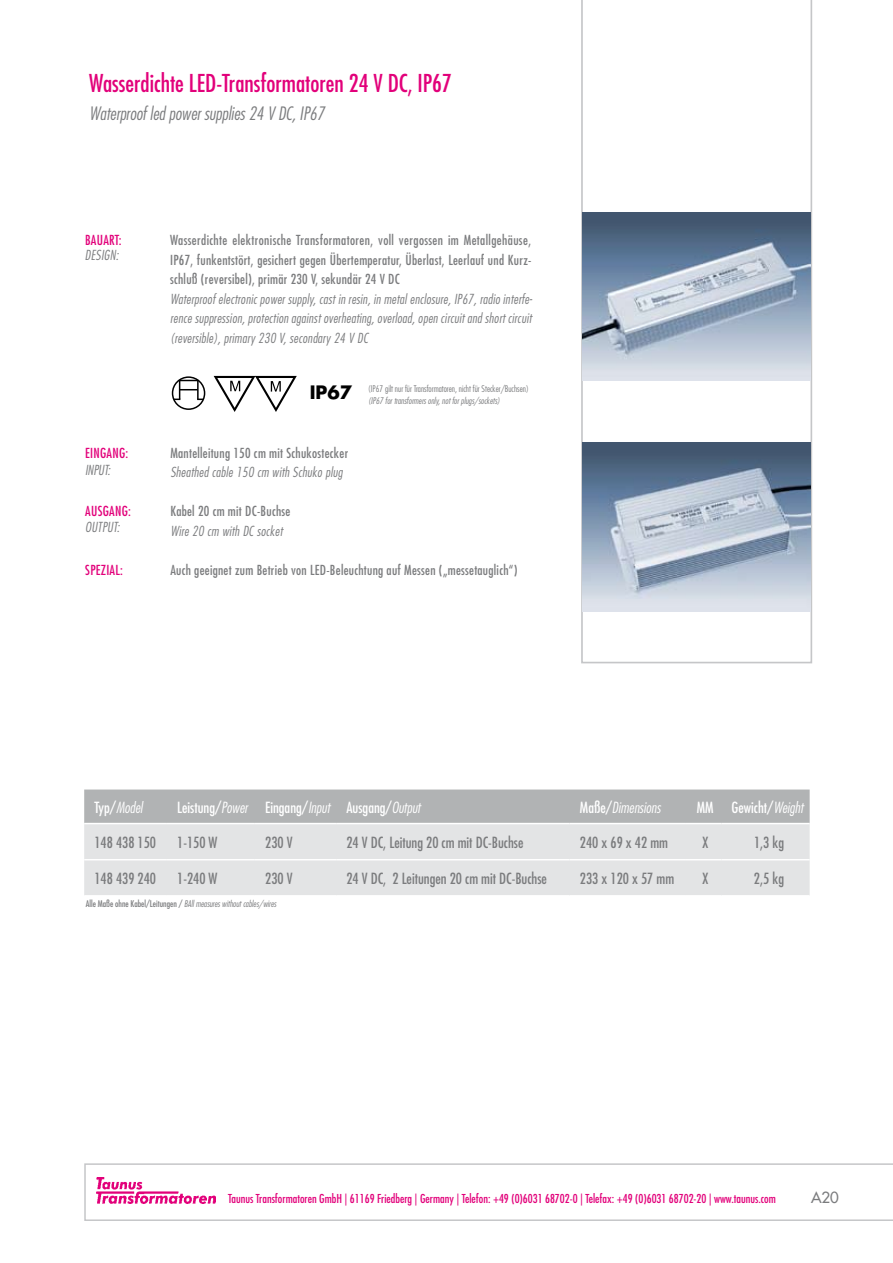
<style>
.page{position:relative;width:893px;height:1263px;background:#fff}
.page>*{position:absolute;margin:0;border:0;box-sizing:border-box;transform-origin:0 0}
.t1{font:condensed 24px "Futura Std";color:#e2007a}
.t2{font:italic 300 condensed 18px "Futura Std";color:#7b7c7e}
.t3{font:condensed 15px "Futura Std";color:#7b7c7e}
.t4{font:condensed 15px "Futura Std";color:#fff}
.t5{font:italic 300 condensed 15px "Futura Std";color:#fff}
.t6{font:500 15px "Futura Std";color:#7b7c7e}
.t7{font:condensed 13.5px/19.5px "Futura Std";letter-spacing:.02em;color:#7b7c7e;text-align:justify}
.t8{font:italic 300 condensed 13.5px/19.5px "Futura Std";letter-spacing:.02em;color:#7b7c7e;text-align:justify}
.t9{font:condensed 13.5px "Futura Std";letter-spacing:.02em;color:#e2007a}
.t10{font:condensed 12px "Futura Std";color:#e2007a}
.t11{font:300 condensed 9px/11.7px "Futura Std";color:#7b7c7e}
.t12{font:italic 300 condensed 9px "Futura Std";color:#7b7c7e}
.s1{font-weight:700;font-stretch:normal;font-size:18px;color:#000}
.s2{font-style:italic}
.s3{font-weight:400;font-style:normal}
.s4{font-weight:300;font-style:italic}
</style>
<div class="page">
<svg style="left:84px;top:1163px;width:809px;height:58px"></svg>
<img style="left:96px;top:1178px;width:120px;height:25px">
<div style="left:84px;top:789px;width:726px;height:34px;background:#b1b3b4"></div>
<div style="left:84px;top:824px;width:726px;height:71px;background:#e3e4e5"></div>
<hr style="left:84px;top:859px;width:83px;height:1px;background:#fff">
<hr style="left:167px;top:859px;width:88px;height:1px;background:#fff">
<hr style="left:255px;top:859px;width:81px;height:1px;background:#fff">
<hr style="left:336px;top:859px;width:234px;height:1px;background:#fff">
<hr style="left:570px;top:859px;width:115px;height:1px;background:#fff">
<hr style="left:685px;top:859px;width:36px;height:1px;background:#fff">
<hr style="left:721px;top:859px;width:89px;height:1px;background:#fff">
<svg style="left:581px;top:0;width:231px;height:663px"></svg>
<svg style="left:213px;top:375px;width:84px;height:37px"></svg>
<img style="left:583px;top:212px;width:228px;height:169px">
<img style="left:583px;top:443px;width:228px;height:168px">
<div style="left:172px;top:376px;width:33px;height:34px;border:2px solid #000;border-radius:50%"></div>
<svg style="left:174px;top:380px;width:29px;height:20px"></svg>
<h1 class="t1" style="left:89px;top:69px;width:364px">Wasserdichte LED-Transformatoren 24 V DC, IP67</h1>
<h2 class="t2" style="left:89px;top:103px;width:237px">Waterproof led power supplies 24 V DC, IP67</h2>
<p class="t9" style="left:85px;top:232px;width:38px">BAUART:</p>
<p class="t7" style="left:170px;top:230px;width:363px">Wasserdichte elektronische Transformatoren, voll vergossen im Metallgehäuse, IP67, funkentstört, gesichert gegen Übertemperatur, Überlast, Leerlauf und Kurz&shy;schluß (reversibel), primär 230 V, sekundär 24 V DC</p>
<p class="t8" style="left:170px;top:289px;width:364px">Waterproof electronic power supply, cast in resin, in metal enclosure, IP67, radio interfe&shy;rence suppression, protection against overheating, overload, open circuit and short circuit (reversible), primary 230 V, secondary 24 V DC</p>
<p class="t8" style="left:85px;top:246px;width:35px">DESIGN:</p>
<p class="t11" style="left:368px;top:383px;width:162px;text-indent:-59px"><span class="s1">IP67</span> (IP67 gilt nur für Transformatoren, nicht für Stecker/Buchsen) <span class="s2">(IP67 for transformers only, not for plugs/sockets)</span></p>
<p class="t9" style="left:85px;top:444px;width:45px">EINGANG:</p>
<p class="t7" style="left:170px;top:443px;width:179px">Mantelleitung 150 cm mit Schukostecker</p>
<p class="t8" style="left:170px;top:463px;width:174px">Sheathed cable 150 cm with Schuko plug</p>
<p class="t9" style="left:85px;top:503px;width:47px">AUSGANG:</p>
<p class="t7" style="left:170px;top:501px;width:122px">Kabel 20 cm mit DC-Buchse</p>
<p class="t8" style="left:170px;top:521px;width:114px">Wire 20 cm with DC socket</p>
<p class="t9" style="left:85px;top:561px;width:39px">SPEZIAL:</p>
<p class="t7" style="left:170px;top:560px;width:349px">Auch geeignet zum Betrieb von LED-Beleuchtung auf Messen („messetauglich“)</p>
<p class="t8" style="left:85px;top:460px;width:27px">INPUT:</p>
<p class="t8" style="left:85px;top:517px;width:36px">OUTPUT:</p>
<p class="t5" style="left:94px;top:798px;width:49px"><span class="s3">Typ/</span>Model</p>
<p class="t4" style="left:177px;top:798px;width:245px">Leistung/<span class="s4">Power</span> Eingang/<span class="s4">Input</span> Ausgang/<span class="s4">Output</span></p>
<p class="t5" style="left:580px;top:798px;width:82px"><span class="s3">Maße/</span>Dimensions</p>
<p class="t4" style="left:697px;top:798px;width:108px">MM Gewicht/<span class="s4">Weight</span></p>
<p class="t3" style="left:94px;top:833px;width:63px">148 438 150</p>
<p class="t3" style="left:177px;top:833px;width:42px">1-150 W</p>
<p class="t3" style="left:265px;top:833px;width:29px">230 V</p>
<p class="t3" style="left:346px;top:833px;width:179px">24 V DC, Leitung 20 cm mit DC-Buchse</p>
<p class="t3" style="left:580px;top:833px;width:90px">240 x 69 x 42 mm</p>
<p class="t3" style="left:702px;top:833px;width:8px">X</p>
<p class="t3" style="left:754px;top:833px;width:32px">1,3 kg</p>
<p class="t3" style="left:94px;top:869px;width:63px">148 439 240</p>
<p class="t3" style="left:177px;top:869px;width:42px">1-240 W</p>
<p class="t3" style="left:265px;top:869px;width:29px">230 V</p>
<p class="t3" style="left:346px;top:869px;width:202px">24 V DC, 2 Leitungen 20 cm mit DC-Buchse</p>
<p class="t3" style="left:580px;top:869px;width:96px">233 x 120 x 57 mm</p>
<p class="t3" style="left:702px;top:869px;width:8px">X</p>
<p class="t3" style="left:754px;top:869px;width:32px">2,5 kg</p>
<p class="t12" style="left:86px;top:898px;width:192px"><span class="s3">Alle Maße ohne Kabel/Leitungen /</span> BAll measures without cables/wires</p>
<p class="t10" style="left:228px;top:1191px;width:549px">Taunus Transformatoren GmbH | 61169 Friedberg | Germany | Telefon: +49 (0)6031 68702-0 | Telefax: +49 (0)6031 68702-20 | www.taunus.com</p>
<p class="t6" style="left:811px;top:1188px;width:29px">A20</p>
</div>
